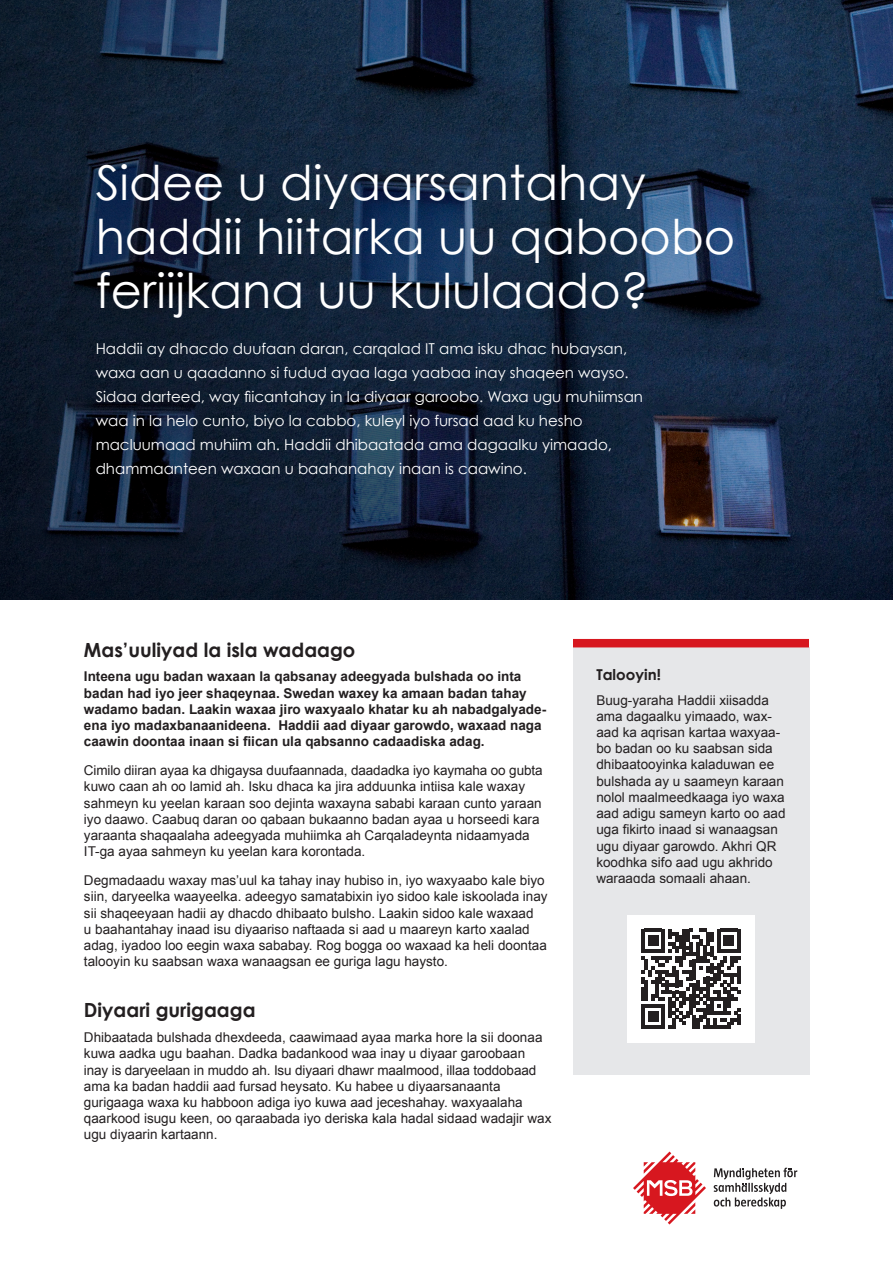
<style>
.page{position:relative;width:893px;height:1263px;background:#fff}
.page>*{position:absolute;margin:0;border:0;box-sizing:border-box;transform-origin:0 0}
.t1{font:48px/54px "Century Gothic";color:#fff}
.t2{font:700 19.5px "Century Gothic";color:#231f20}
.t3{font:15px/24px "Century Gothic";color:#fff}
.t4{font:700 15px "Century Gothic";color:#231f20}
.t5{font:13.5px/16.2px "Arial";color:#231f20}
.t6{font:700 13.5px/16.2px "Arial";color:#231f20}
</style>
<div class="page">
<svg style="left:0;top:0;width:893px;height:600px;background:#13243b"></svg>
<svg style="left:633px;top:1151px;width:73px;height:73px"></svg>
<svg style="left:714px;top:1168px;width:83px;height:41px"></svg>
<div style="left:573px;top:647px;width:236px;height:36px;background:#e6e7e9"></div>
<div style="left:573px;top:639px;width:236px;height:8px;background:#d7171f"></div>
<div style="left:573px;top:674px;width:236px;height:233px;background:#e6e7e9"></div>
<div style="left:573px;top:883px;width:236px;height:191px;background:#e6e7e9"></div>
<div style="left:627px;top:915px;width:128px;height:127px;background:#fff"></div>
<svg style="left:641px;top:928px;width:100px;height:100px"></svg>
<hr style="left:737px;top:1015px;width:4px;height:10px;background:#231f20">
<h1 class="t1" style="left:96px;top:155px;width:641px">Sidee u diyaarsantahay haddii hiitarka uu qaboobo feriijkana uu kululaado?</h1>
<p class="t3" style="left:96px;top:336px;width:549px">Haddii ay dhacdo duufaan daran, carqalad IT ama isku dhac hubaysan, waxa aan u qaadanno si fudud ayaa laga yaabaa inay shaqeen wayso.<br>Sidaa darteed, way fiicantahay in la diyaar garoobo. Waxa ugu muhiimsan waa in la helo cunto, biyo la cabbo, kuleyl iyo fursad aad ku hesho macluumaad muhiim ah. Haddii dhibaatada ama dagaalku yimaado, dhammaanteen waxaan u baahanahay inaan is caawino.</p>
<h2 class="t2" style="left:84px;top:635px;width:273px">Mas’uuliyad la isla wadaago</h2>
<p class="t6" style="left:84px;top:669px;width:464px">Inteena ugu badan waxaan la qabsanay adeegyada bulshada oo inta badan had iyo jeer shaqeynaa. Swedan waxey ka amaan badan tahay wadamo badan. Laakin waxaa jiro waxyaalo khatar ku ah nabadgalyade&shy;ena iyo madaxbanaanideena. Haddii aad diyaar garowdo, waxaad naga caawin doontaa inaan si fiican ula qabsanno cadaadiska adag.</p>
<p class="t5" style="left:84px;top:762px;width:460px">Cimilo diiran ayaa ka dhigaysa duufaannada, daadadka iyo kaymaha oo gubta kuwo caan ah oo lamid ah. Isku dhaca ka jira adduunka intiisa kale waxay sahmeyn ku yeelan karaan soo dejinta waxayna sababi karaan cunto yaraan iyo daawo. Caabuq daran oo qabaan bukaanno badan ayaa u horseedi kara yaraanta shaqaalaha adeegyada muhiimka ah Carqaladeynta nidaamyada IT-ga ayaa sahmeyn ku yeelan kara korontada.</p>
<p class="t5" style="left:84px;top:872px;width:465px">Degmadaadu waxay mas’uul ka tahay inay hubiso in, iyo waxyaabo kale biyo siin, daryeelka waayeelka. adeegyo samatabixin iyo sidoo kale iskoolada inay sii shaqeeyaan hadii ay dhacdo dhibaato bulsho. Laakin sidoo kale waxaad<br>u baahantahay inaad isu diyaariso naftaada si aad u maareyn karto xaalad adag, iyadoo loo eegin waxa sababay. Rog bogga oo waxaad ka heli doontaa talooyin ku saabsan waxa wanaagsan ee guriga lagu haysto.</p>
<h2 class="t2" style="left:84px;top:995px;width:173px">Diyaari gurigaaga</h2>
<p class="t5" style="left:84px;top:1029px;width:469px">Dhibaatada bulshada dhexdeeda, caawimaad ayaa marka hore la sii doonaa kuwa aadka ugu baahan. Dadka badankood waa inay u diyaar garoobaan inay is daryeelaan in muddo ah. Isu diyaari dhawr maalmood, illaa toddobaad ama ka badan haddii aad fursad heysato. Ku habee u diyaarsanaanta gurigaaga waxa ku habboon adiga iyo kuwa aad jeceshahay. waxyaalaha qaarkood isugu keen, oo qaraabada iyo deriska kala hadal sidaad wadajir wax ugu diyaarin kartaann.</p>
<p class="t4" style="left:596px;top:663px;width:66px">Talooyin!</p>
<p class="t5" style="left:596px;top:692px;width:191px">Buug-yaraha Haddii xiisadda ama dagaalku yimaado, wax&shy;aad ka aqrisan kartaa waxyaa&shy;bo badan oo ku saabsan sida dhibaatooyinka kaladuwan ee bulshada ay u saameyn karaan nolol maalmeedkaaga iyo waxa aad adigu sameyn karto oo aad uga fikirto inaad si wanaagsan ugu diyaar garowdo. Akhri QR koodhka sifo aad ugu akhrido waraaqda somaali ahaan.</p>
</div>
